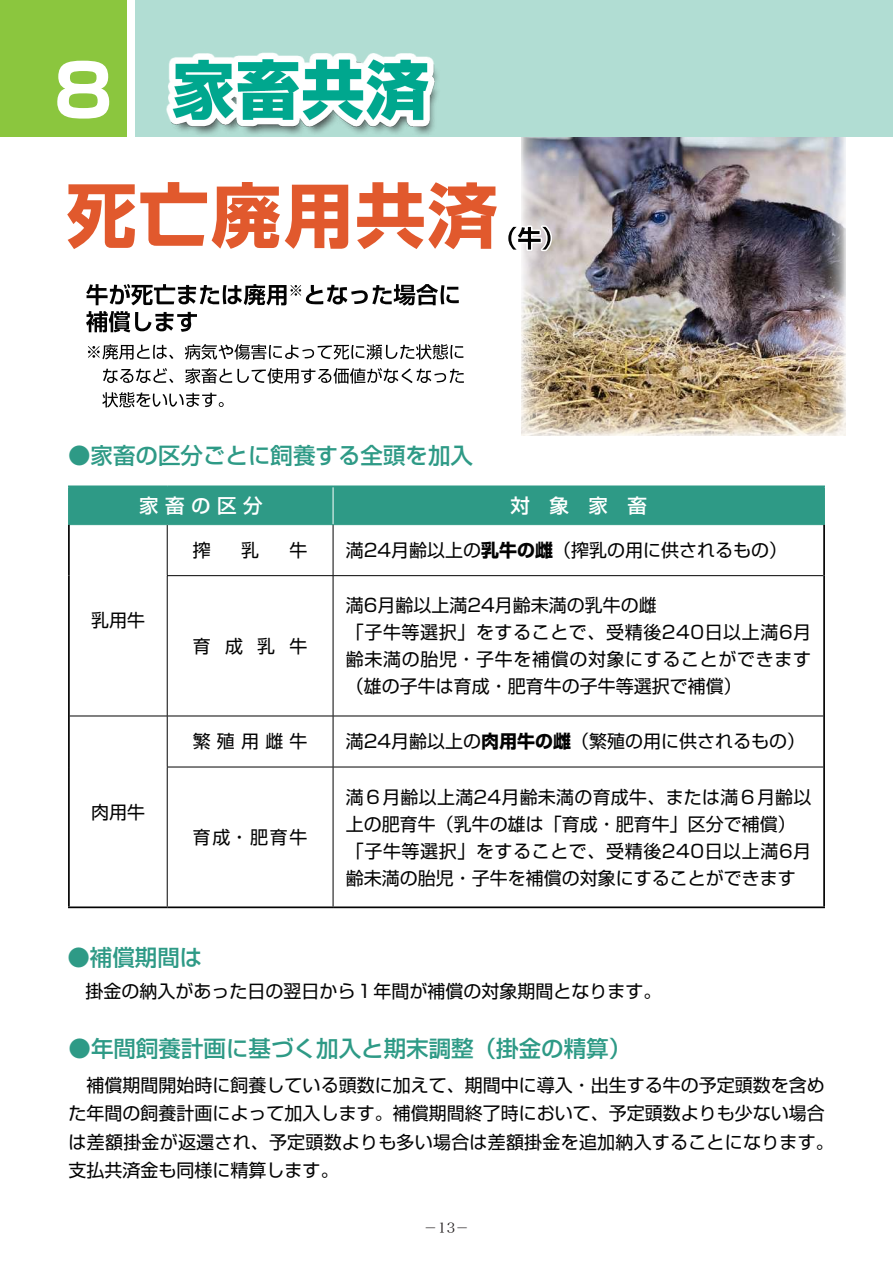
<style>
.page{position:relative;width:893px;height:1263px;background:#fff}
.page>*{position:absolute;margin:0;border:0;box-sizing:border-box;transform-origin:0 0}
.t1{font:700 72px "Shin Go Pro";color:#fff}
.t2{font:500 22.5px "Shin Go Pro";color:#2e9a86}
.t3{font:500 19.5px "Shin Go Pro";color:#fff}
.t4{font:18px/27px "Shin Go Pro";color:#030303}
.t5{font:18px/27px "Shin Go Pro";letter-spacing:.035em;color:#030303}
.t6{font:13.5px "Hiragino Min W3 90 msp RKSJ H";color:#231f20}
.s1{font-weight:700}
</style>
<div class="page">
<img style="left:522px;top:136px;width:324px;height:299px">
<svg style="left:86px;top:284px;width:373px;height:48px"></svg>
<svg style="left:88px;top:344px;width:85px;height:16px"></svg>
<svg style="left:185px;top:344px;width:278px;height:16px"></svg>
<svg style="left:103px;top:368px;width:70px;height:15px"></svg>
<svg style="left:185px;top:368px;width:279px;height:16px"></svg>
<svg style="left:102px;top:392px;width:122px;height:15px"></svg>
<svg style="left:67px;top:163px;width:513px;height:100px"></svg>
<svg style="left:70px;top:555px;width:753px;height:351px"></svg>
<hr style="left:167px;top:525px;width:1px;height:50px;background:#030303">
<hr style="left:333px;top:525px;width:1px;height:50px;background:#030303">
<hr style="left:167px;top:575px;width:166px;height:1px;background:#030303">
<hr style="left:167px;top:576px;width:1px;height:140px;background:#030303">
<hr style="left:333px;top:575px;width:490px;height:1px;background:#030303">
<hr style="left:333px;top:576px;width:1px;height:140px;background:#030303">
<hr style="left:70px;top:716px;width:97px;height:1px;background:#030303">
<hr style="left:167px;top:716px;width:166px;height:1px;background:#030303">
<hr style="left:167px;top:716px;width:1px;height:51px;background:#030303">
<hr style="left:333px;top:716px;width:490px;height:1px;background:#030303">
<hr style="left:333px;top:716px;width:1px;height:51px;background:#030303">
<hr style="left:167px;top:767px;width:166px;height:1px;background:#030303">
<hr style="left:167px;top:767px;width:1px;height:139px;background:#030303">
<hr style="left:333px;top:767px;width:490px;height:1px;background:#030303">
<hr style="left:333px;top:767px;width:1px;height:139px;background:#030303">
<hr style="left:333px;top:485px;width:492px;height:2px;background:#2e9a86">
<hr style="left:823px;top:487px;width:2px;height:37px;background:#2e9a86">
<hr style="left:333px;top:524px;width:492px;height:1px;background:#2e9a86">
<hr style="left:68px;top:525px;width:2px;height:51px;background:#030303">
<hr style="left:68px;top:576px;width:2px;height:140px;background:#030303">
<hr style="left:823px;top:525px;width:2px;height:51px;background:#030303">
<hr style="left:823px;top:576px;width:2px;height:140px;background:#030303">
<hr style="left:68px;top:716px;width:2px;height:51px;background:#030303">
<hr style="left:68px;top:767px;width:2px;height:139px;background:#030303">
<hr style="left:68px;top:906px;width:99px;height:2px;background:#030303">
<hr style="left:823px;top:716px;width:2px;height:51px;background:#030303">
<hr style="left:823px;top:767px;width:2px;height:139px;background:#030303">
<hr style="left:167px;top:906px;width:166px;height:2px;background:#030303">
<hr style="left:333px;top:906px;width:492px;height:2px;background:#030303">
<svg style="left:68px;top:485px;width:756px;height:70px"></svg>
<div style="left:135px;top:0;width:758px;height:136px;background:#b1ddd3"></div>
<div style="left:0;top:0;width:127px;height:136px;background:#8bc63e"></div>
<img style="left:158px;top:52px;width:638px;height:104px">
<h1 class="t1" style="left:54px;top:34px;width:60px">8</h1>
<p class="t2" style="left:68px;top:437px;width:407px">●家畜の区分ごとに飼養する全頭を加入</p>
<p class="t3" style="left:139px;top:489px;width:125px">家 畜 の 区 分</p>
<p class="t3" style="left:510px;top:489px;width:138px">対　象　家　畜</p>
<p class="t4" style="left:91px;top:605px;width:55px">乳用牛</p>
<p class="t4" style="left:91px;top:796px;width:55px">肉用牛</p>
<p class="t4" style="left:193px;top:534px;width:19px">搾</p>
<p class="t4" style="left:241px;top:534px;width:19px">乳</p>
<p class="t4" style="left:290px;top:534px;width:19px">牛</p>
<p class="t4" style="left:346px;top:534px;width:443px">満24月齢以上の<span class="s1">乳牛の雌</span>（搾乳の用に供されるもの）</p>
<p class="t4" style="left:193px;top:630px;width:116px">育成乳牛</p>
<p class="t5" style="left:346px;top:590px;width:467px">満6月齢以上満24月齢未満の乳牛の雌<br>「子牛等選択」をすることで、受精後240日以上満6月齢未満の胎児・子牛を補償の対象にすることができます（雄の子牛は育成・肥育牛の子牛等選択で補償）</p>
<p class="t4" style="left:193px;top:726px;width:116px">繁殖用雌牛</p>
<p class="t4" style="left:346px;top:726px;width:461px">満24月齢以上の<span class="s1">肉用牛の雌</span>（繁殖の用に供されるもの）</p>
<p class="t4" style="left:193px;top:821px;width:116px">育成・肥育牛</p>
<p class="t4" style="left:346px;top:781px;width:467px">満６月齢以上満24月齢未満の育成牛、または満６月齢以上の肥育牛（乳牛の雄は「育成・肥育牛」区分で補償）「子牛等選択」をすることで、受精後240日以上満6月齢未満の胎児・子牛を補償の対象にすることができます</p>
<p class="t2" style="left:67px;top:938px;width:136px">●補償期間は</p>
<p class="t4" style="left:67px;top:976px;width:595px">　掛金の納入があった日の翌日から１年間が補償の対象期間となります。</p>
<p class="t2" style="left:69px;top:1030px;width:564px">●年間飼養計画に基づく加入と期末調整（掛金の精算）</p>
<p class="t4" style="left:69px;top:1069px;width:767px;line-height:28.3px">　補償期間開始時に飼養している頭数に加えて、期間中に導入・出生する牛の予定頭数を含めた年間の飼養計画によって加入します。補償期間終了時において、予定頭数よりも少ない場合は差額掛金が返還され、予定頭数よりも多い場合は差額掛金を追加納入することになります。支払共済金も同様に精算します。</p>
<p class="t6" style="left:424px;top:1220px;width:47px">－13－</p>
</div>
